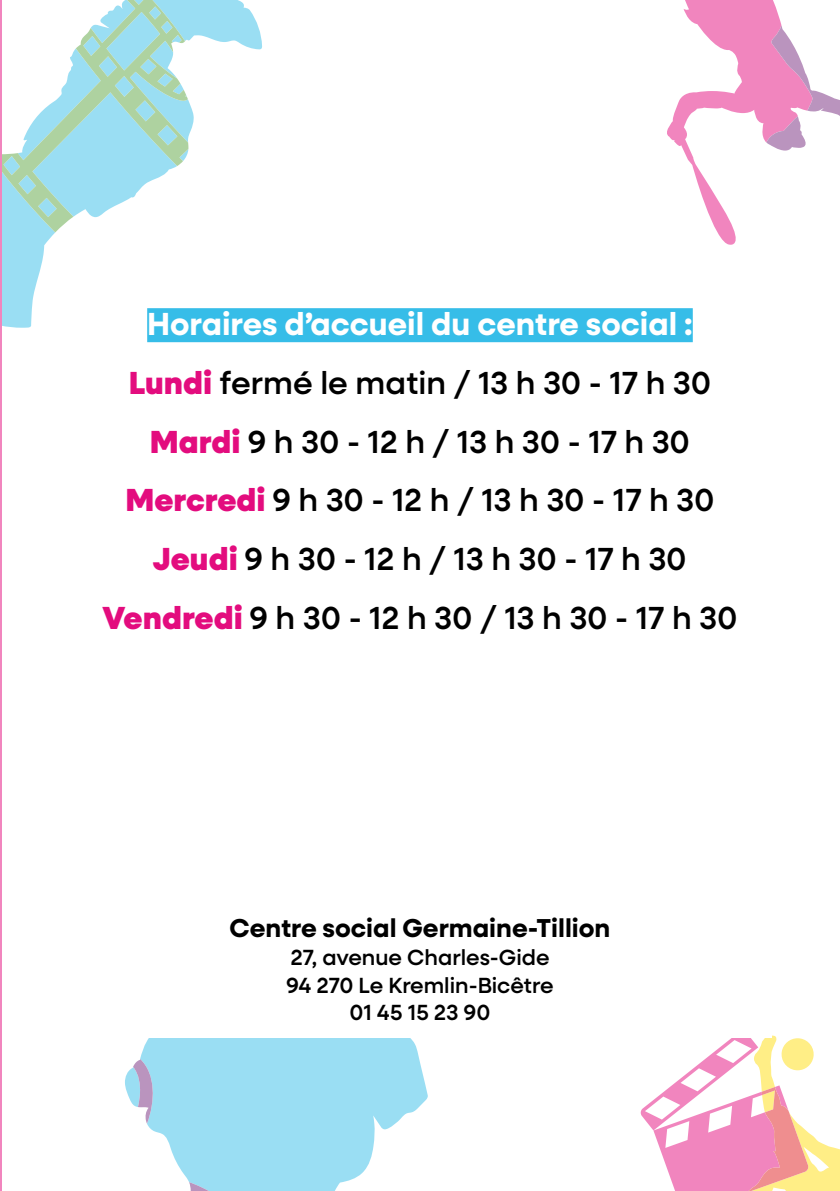
<style>
.page{position:relative;width:840px;height:1191px;background:#fff}
.page>*{position:absolute;margin:0;border:0;box-sizing:border-box;transform-origin:0 0}
.t1{font:500 32px/58.6px "Neulis Sans";color:#000;text-align:center}
.t2{font:700 26px "Neulis Sans";color:#000}
.t3{font:500 22px/27.6px "Neulis Sans";color:#000;text-align:center}
.s1{font-weight:700;color:#fff}
.s2{font-weight:900;color:#e30c7e}
</style>
<div class="page">
<svg style="left:125px;top:1038px;width:303px;height:153px;fill:#9adef3"></svg>
<svg style="left:133px;top:1059px;width:23px;height:64px"></svg>
<svg style="left:189px;top:1182px;width:20px;height:9px"></svg>
<svg style="left:2px;top:1px;width:260px;height:327px"></svg>
<svg style="left:2px;top:1px;width:186px;height:231px"></svg>
<svg style="left:667px;top:1px;width:90px;height:244px"></svg>
<svg style="left:757px;top:1px;width:82px;height:150px"></svg>
<svg style="left:640px;top:1035px;width:199px;height:156px"></svg>
<div style="left:68px;top:295px;width:703px;height:742px;background:#fff"></div>
<div style="left:147px;top:308px;width:545px;height:34px;background:#36bde8"></div>
<p class="t1" style="left:102px;top:293px;width:636px"><span class="s1">Horaires d’accueil du centre social :<br></span><span class="s2">Lundi</span> fermé le matin / 13 h 30 - 17 h 30<br><span class="s2">Mardi</span> 9 h 30 - 12 h / 13 h 30 - 17 h 30<br><span class="s2">Mercredi</span> 9 h 30 - 12 h / 13 h 30 - 17 h 30<br><span class="s2">Jeudi</span> 9 h 30 - 12 h / 13 h 30 - 17 h 30<br><span class="s2">Vendredi</span> 9 h 30 - 12 h 30 / 13 h 30 - 17 h 30</p>
<p class="t2" style="left:229px;top:909px;width:382px">Centre social Germaine-Tillion</p>
<p class="t3" style="left:286px;top:942px;width:268px">27, avenue Charles-Gide<br>94 270 Le Kremlin-Bicêtre<br>01 45 15 23 90</p>
</div>
